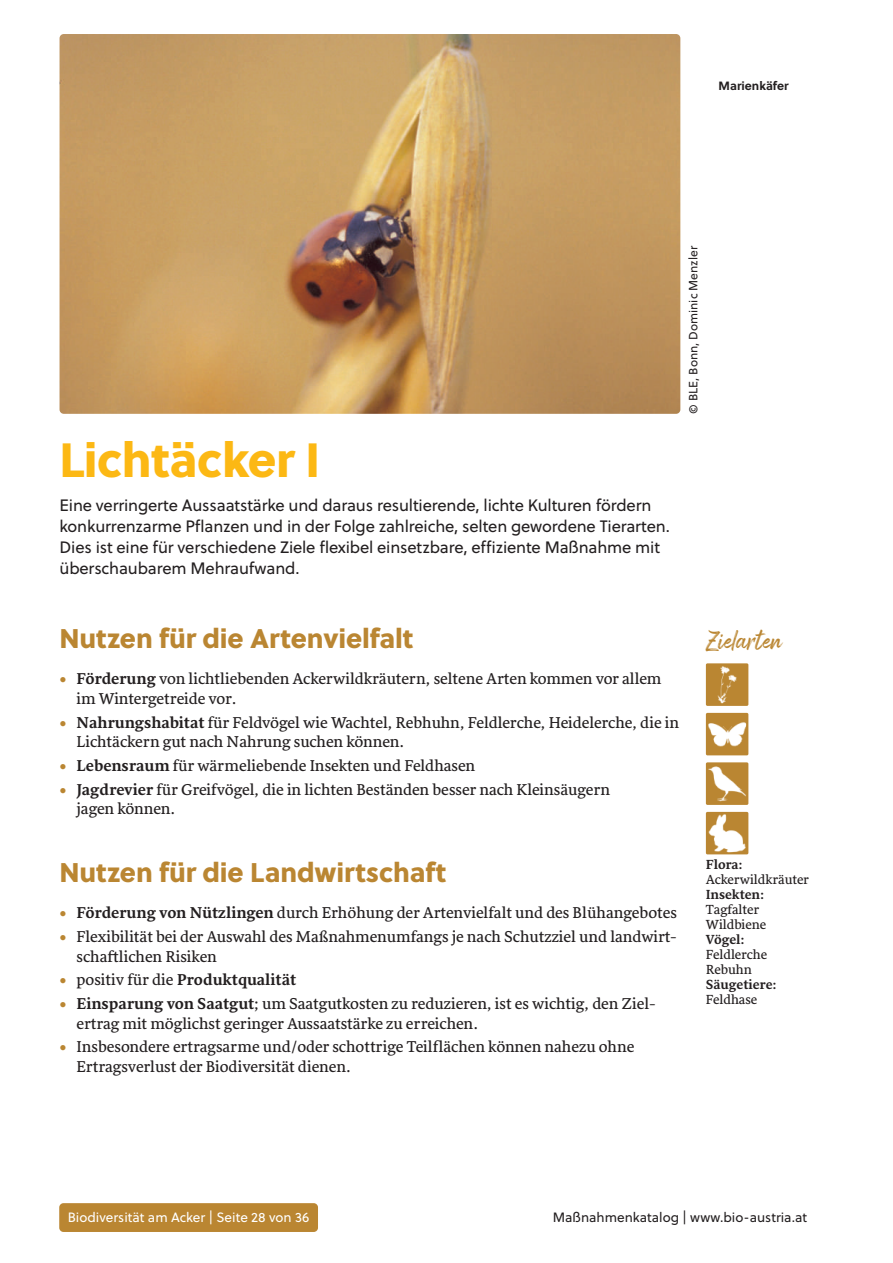
<style>
.page{position:relative;width:893px;height:1263px;background:#fff}
.page>*{position:absolute;margin:0;border:0;box-sizing:border-box;transform-origin:0 0}
.t1{font:48px "Soleil Xb";letter-spacing:-.01em;color:#fcb814}
.t2{font:27px "Soleil Xb";letter-spacing:-.005em;color:#ba8632}
.t3{font:24px "Arsilon";color:#ba8632}
.t4{font:16.5px/21px "Soleil";letter-spacing:-.01em;color:#231f20}
.t5{font:16.2px/19.5px "Sirba";color:#231f20}
.t6{font:700 16.2px "Sirba";color:#231f20}
.t7{font:13.5px/15px "Sirba";color:#231f20}
.t8{font:13.5px "Soleil";color:#231f20}
.t9{font:13.5px "Soleil";color:#fff}
.t10{font:700 13.5px "Sirba";color:#231f20}
.t11{font:12px "Soleil";color:#231f20}
.t12{font:700 12px "Soleil";color:#231f20}
.s1{color:#ba8632}
.s2{font-weight:700}
.s3{font-weight:400;color:#ba8632}
.s4{font-weight:400}
</style>
<div class="page">
<div style="left:59px;top:1203px;width:259px;height:29px;background:#ba8632;border-radius:4px"></div>
<img style="left:60px;top:34px;width:620px;height:380px">
<img style="left:706px;top:663px;width:42px;height:43px">
<img style="left:706px;top:713px;width:42px;height:42px">
<img style="left:706px;top:762px;width:42px;height:43px">
<img style="left:706px;top:812px;width:42px;height:42px">
<p class="t12" style="left:719px;top:78px;width:72px">Marienkäfer</p>
<h1 class="t1" style="left:60px;top:428px;width:262px">Lichtäcker I</h1>
<p class="t4" style="left:60px;top:495px;width:612px">Eine verringerte Aussaatstärke und daraus resultierende, lichte Kulturen fördern konkurrenzarme Pflanzen und in der Folge zahlreiche, selten gewordene Tierarten.<br>Dies ist eine für verschiedene Ziele flexibel einsetzbare, effiziente Maßnahme mit überschaubarem Mehraufwand.</p>
<p class="t11" style="left:686px;top:414px;width:169px;rotate:-90deg">© BLE, Bonn, Dominic Menzler</p>
<h2 class="t2" style="left:60px;top:620px;width:355px">Nutzen für die Artenvielfalt</h2>
<p class="t5" style="left:77px;top:670px;width:586px;text-indent:-17px"><span class="s1">•</span> <span class="s2">Förderung</span> von lichtliebenden Ackerwildkräutern, seltene Arten kommen vor allem im Wintergetreide vor.</p>
<p class="t5" style="left:77px;top:713px;width:604px;text-indent:-17px"><span class="s1">•</span> <span class="s2">Nahrungshabitat</span> für Feldvögel wie Wachtel, Rebhuhn, Feldlerche, Heidelerche, die in<br>Lichtäckern gut nach Nahrung suchen können.</p>
<p class="t5" style="left:60px;top:756px;width:417px"><span class="s1">•</span> <span class="s2">Lebensraum</span> für wärmeliebende Insekten und Feldhasen</p>
<p class="t5" style="left:77px;top:780px;width:535px;text-indent:-17px"><span class="s1">•</span> <span class="s2">Jagdrevier</span> für Greifvögel, die in lichten Beständen besser nach Kleinsäugern jagen können.</p>
<h2 class="t2" style="left:60px;top:854px;width:388px">Nutzen für die Landwirtschaft</h2>
<p class="t5" style="left:60px;top:904px;width:619px"><span class="s1">•</span> <span class="s2">Förderung von Nützlingen</span> durch Erhöhung der Artenvielfalt und des Blühangebotes</p>
<p class="t5" style="left:77px;top:927px;width:601px;text-indent:-17px"><span class="s1">•</span> Flexibilität bei der Auswahl des Maßnahmenumfangs je nach Schutzziel und landwirt&shy;schaftlichen Risiken</p>
<p class="t6" style="left:60px;top:967px;width:238px"><span class="s3">•</span> <span class="s4">positiv für die</span> Produktqualität</p>
<p class="t5" style="left:77px;top:994px;width:580px;text-indent:-17px"><span class="s1">•</span> <span class="s2">Einsparung von Saatgut</span>; um Saatgutkosten zu reduzieren, ist es wichtig, den Ziel&shy;ertrag mit möglichst geringer Aussaatstärke zu erreichen.</p>
<p class="t5" style="left:77px;top:1038px;width:559px;text-indent:-17px"><span class="s1">•</span> Insbesondere ertragsarme und/oder schottrige Teilflächen können nahezu ohne<br>Ertragsverlust der Biodiversität dienen.</p>
<h3 class="t3" style="left:706px;top:625px;width:78px">Zielarten</h3>
<p class="t10" style="left:706px;top:854px;width:38px">Flora:</p>
<p class="t7" style="left:706px;top:873px;width:104px">Ackerwildkräuter</p>
<p class="t10" style="left:706px;top:884px;width:60px">Insekten:</p>
<p class="t7" style="left:706px;top:903px;width:62px">Tagfalter<br>Wildbiene</p>
<p class="t10" style="left:706px;top:929px;width:40px">Vögel:</p>
<p class="t7" style="left:706px;top:948px;width:63px">Feldlerche<br>Rebuhn</p>
<p class="t10" style="left:706px;top:974px;width:72px">Säugetiere:</p>
<p class="t7" style="left:706px;top:993px;width:53px">Feldhase</p>
<p class="t9" style="left:68px;top:1208px;width:243px">Biodiversität am Acker | Seite 28 von 36</p>
<p class="t8" style="left:553px;top:1208px;width:256px">Maßnahmenkatalog | www.bio-austria.at</p>
</div>
